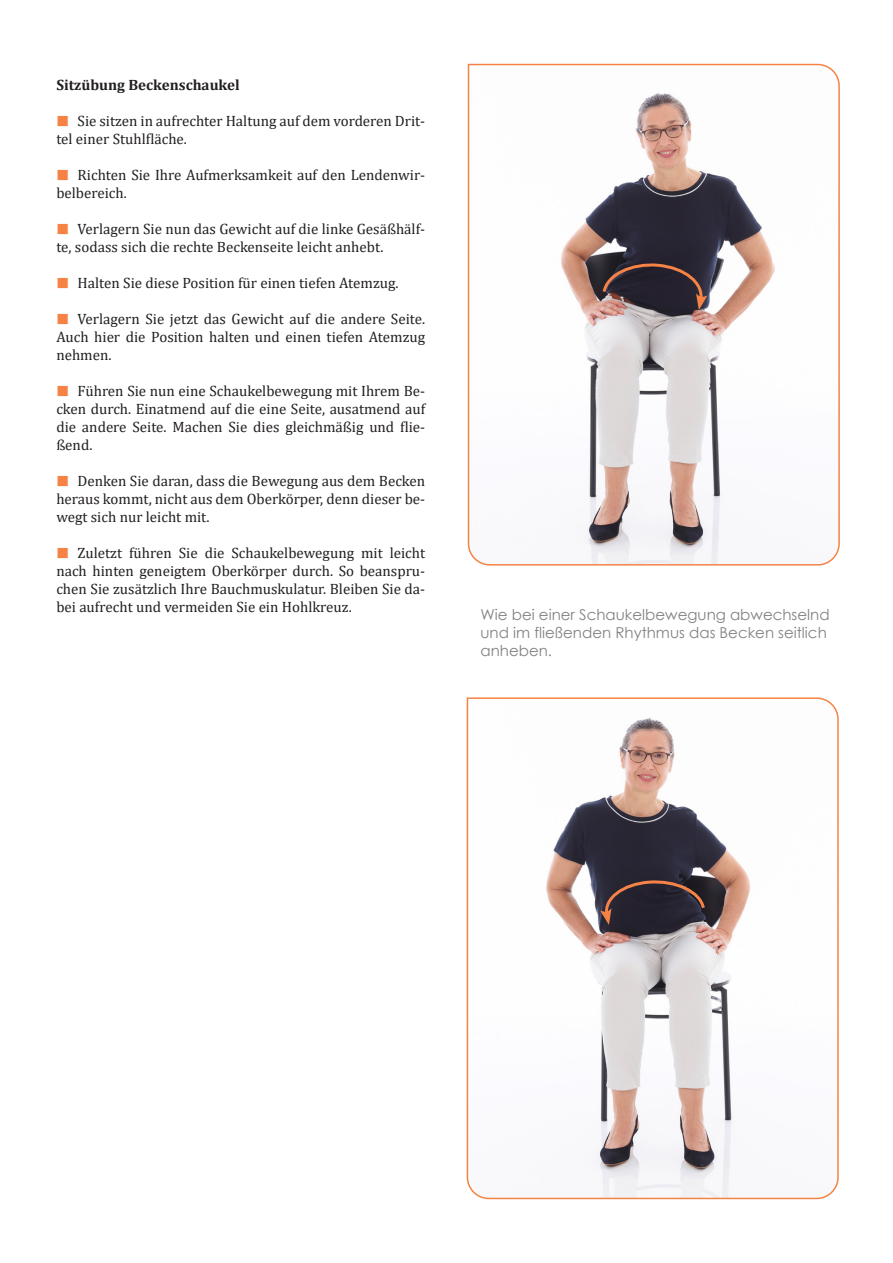
<style>
.page{position:relative;width:893px;height:1263px;background:#fff}
.page>*{position:absolute;margin:0;border:0;box-sizing:border-box;transform-origin:0 0}
.Fessler___Standard_Fließtext_Aufzählunge{font:15px/18px "Cambria";color:#231f20;text-align:justify}
.Fessler___Bildunterschrift_Zweispaltig{font:15px/18px "Century Gothic";color:#808285}
._1__Fließtext-einfacher_Absatz{font:700 15px "Cambria";color:#231f20}
.s1{color:#f58345}
</style>
<div class="page">
<svg style="left:467px;top:63px;width:373px;height:503px"></svg>
<svg style="left:601px;top:260px;width:106px;height:50px;background:#443539"></svg>
<svg style="left:466px;top:697px;width:373px;height:503px"></svg>
<svg style="left:600px;top:877px;width:107px;height:48px;background:#392d33"></svg>
<p class="_1__Fließtext-einfacher_Absatz" style="left:56px;top:74px;width:185px">Sitzübung Beckenschaukel</p>
<p class="Fessler___Standard_Fließtext_Aufzählunge" style="left:56px;top:112px;width:370px"><span class="s1">█</span> Sie sitzen in aufrechter Haltung auf dem vorderen Drit&shy;tel einer Stuhlfläche.</p>
<p class="Fessler___Standard_Fließtext_Aufzählunge" style="left:56px;top:166px;width:370px"><span class="s1">█</span> Richten Sie Ihre Aufmerksamkeit auf den Lendenwir&shy;belbereich.</p>
<p class="Fessler___Standard_Fließtext_Aufzählunge" style="left:56px;top:220px;width:370px"><span class="s1">█</span> Verlagern Sie nun das Gewicht auf die linke Gesäßhälf&shy;te, sodass sich die rechte Beckenseite leicht anhebt.</p>
<p class="Fessler___Standard_Fließtext_Aufzählunge" style="left:56px;top:274px;width:344px"><span class="s1">█</span> Halten Sie diese Position für einen tiefen Atemzug.</p>
<p class="Fessler___Standard_Fließtext_Aufzählunge" style="left:56px;top:310px;width:370px"><span class="s1">█</span> Verlagern Sie jetzt das Gewicht auf die andere Seite.<br>Auch hier die Position halten und einen tiefen Atemzug nehmen.</p>
<p class="Fessler___Standard_Fließtext_Aufzählunge" style="left:56px;top:382px;width:370px"><span class="s1">█</span> Führen Sie nun eine Schaukelbewegung mit Ihrem Be&shy;cken durch. Einatmend auf die eine Seite, ausatmend auf die andere Seite. Machen Sie dies gleichmäßig und flie&shy;ßend.</p>
<p class="Fessler___Standard_Fließtext_Aufzählunge" style="left:56px;top:472px;width:370px"><span class="s1">█</span> Denken Sie daran, dass die Bewegung aus dem Becken heraus kommt, nicht aus dem Oberkörper, denn dieser be&shy;wegt sich nur leicht mit.</p>
<p class="Fessler___Standard_Fließtext_Aufzählunge" style="left:56px;top:544px;width:370px"><span class="s1">█</span> Zuletzt führen Sie die Schaukelbewegung mit leicht nach hinten geneigtem Oberkörper durch. So beanspru&shy;chen Sie zusätzlich Ihre Bauchmuskulatur. Bleiben Sie da&shy;bei aufrecht und vermeiden Sie ein Hohlkreuz.</p>
<p class="Fessler___Bildunterschrift_Zweispaltig" style="left:480px;top:605px;width:351px">Wie bei einer Schaukelbewegung abwechselnd und im fließenden Rhythmus das Becken seitlich anheben.</p>
</div>
